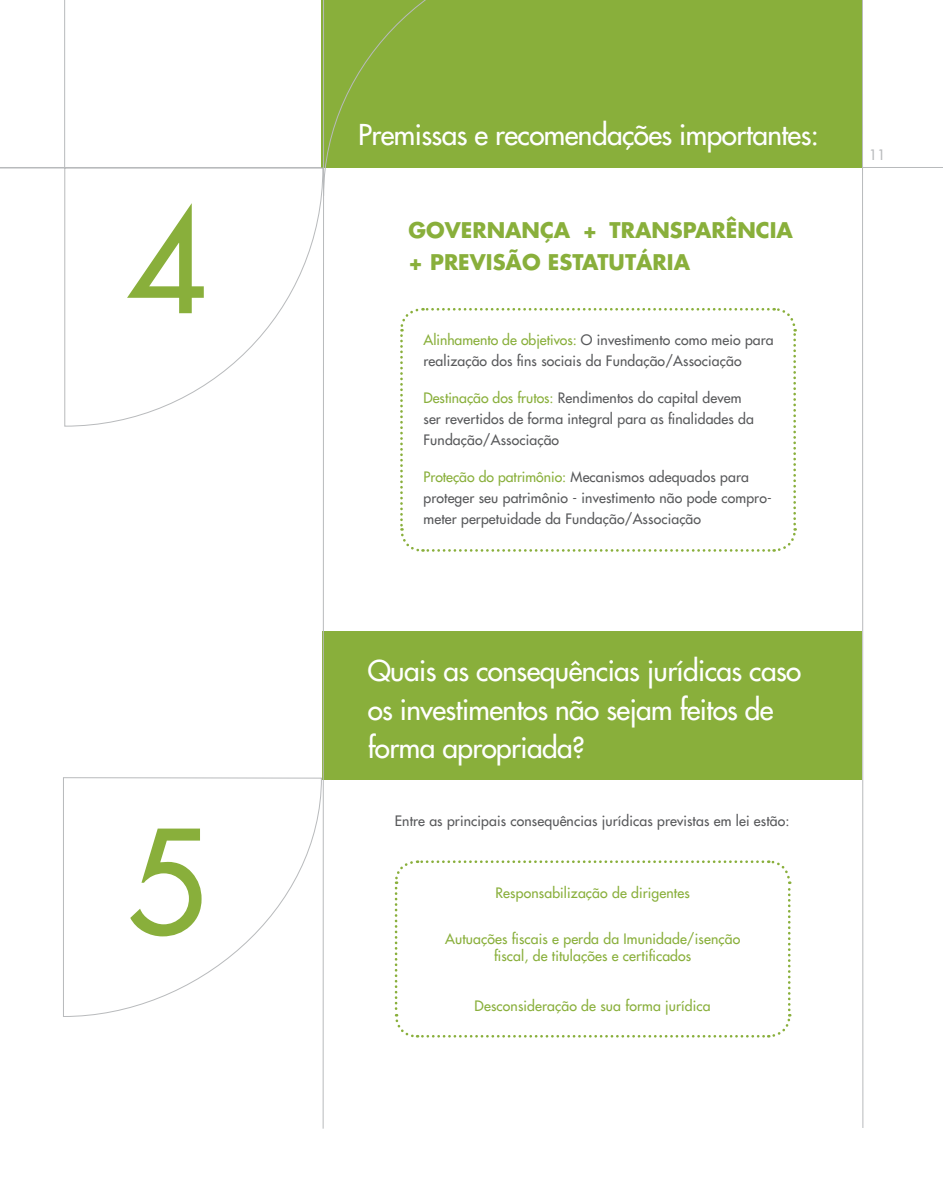
<style>
.page{position:relative;width:943px;height:1191px;background:#fff}
.page>*{position:absolute;margin:0;border:0;box-sizing:border-box;transform-origin:0 0}
.t1{font:140px "Futura LT";color:#89af3b}
.t2{font:28px/38.5px "Futura LT";letter-spacing:-.02em;color:#fff}
.t3{font:700 21px/31.5px "Futura LT";color:#89af3b}
.t4{font:14px/21px "Futura LT";letter-spacing:.01em;color:#58595b}
.t5{font:14px/17.5px "Futura LT";letter-spacing:.01em;color:#89af3b;text-align:center}
.t6{font:14px "Futura LT";color:#b8babc}
.s1{color:#89af3b}
</style>
<div class="page">
<hr style="left:0;top:167px;width:943px;height:1px;background:#b8babc">
<svg style="left:394px;top:860px;width:398px;height:178px"></svg>
<hr style="left:862px;top:0;width:1px;height:1128px;background:#b8babc">
<svg style="left:400px;top:308px;width:397px;height:244px"></svg>
<div style="left:322px;top:631px;width:540px;height:148px;background:#89af3b"></div>
<div style="left:322px;top:0;width:540px;height:168px;background:#89af3b"></div>
<svg style="left:0;top:0;width:324px;height:1129px"></svg>
<svg style="left:323px;top:0;width:103px;height:197px"></svg>
<h1 class="t1" style="left:126px;top:170px;width:82px">4</h1>
<h1 class="t1" style="left:126px;top:791px;width:82px">5</h1>
<h2 class="t2" style="left:368px;top:110px;width:462px">Premissas e recomendações importantes:</h2>
<h2 class="t2" style="left:358px;top:115px;width:462px">Premissas e recomendações importantes:</h2>
<h3 class="t3" style="left:408px;top:214px;width:386px">GOVERNANÇA + TRANSPARÊNCIA + PREVISÃO ESTATUTÁRIA</h3>
<p class="t4" style="left:423px;top:329px;width:352px"><span class="s1">Alinhamento de objetivos:</span> O investimento como meio para realização dos fins sociais da Fundação/Associação</p>
<p class="t4" style="left:423px;top:387px;width:332px"><span class="s1">Destinação dos frutos:</span> Rendimentos do capital devem ser revertidos de forma integral para as finalidades da<br>Fundação/Associação</p>
<p class="t4" style="left:423px;top:466px;width:350px"><span class="s1">Proteção do patrimônio:</span> Mecanismos adequados para proteger seu patrimônio - investimento não pode compro&shy;meter perpetuidade da Fundação/Associação</p>
<p class="t6" style="left:869px;top:146px;width:18px">11</p>
<h2 class="t2" style="left:368px;top:651px;width:435px">Quais as consequências jurídicas caso os investimentos não sejam feitos de forma apropriada?</h2>
<p class="t4" style="left:395px;top:810px;width:396px">Entre as principais consequências jurídicas previstas em lei estão:</p>
<p class="t5" style="left:495px;top:883px;width:196px">Responsabilização de dirigentes</p>
<p class="t5" style="left:445px;top:929px;width:297px">Autuações fiscais e perda da Imunidade/isenção fiscal, de titulações e certificados</p>
<p class="t5" style="left:474px;top:997px;width:237px">Desconsideração de sua forma jurídica</p>
</div>
